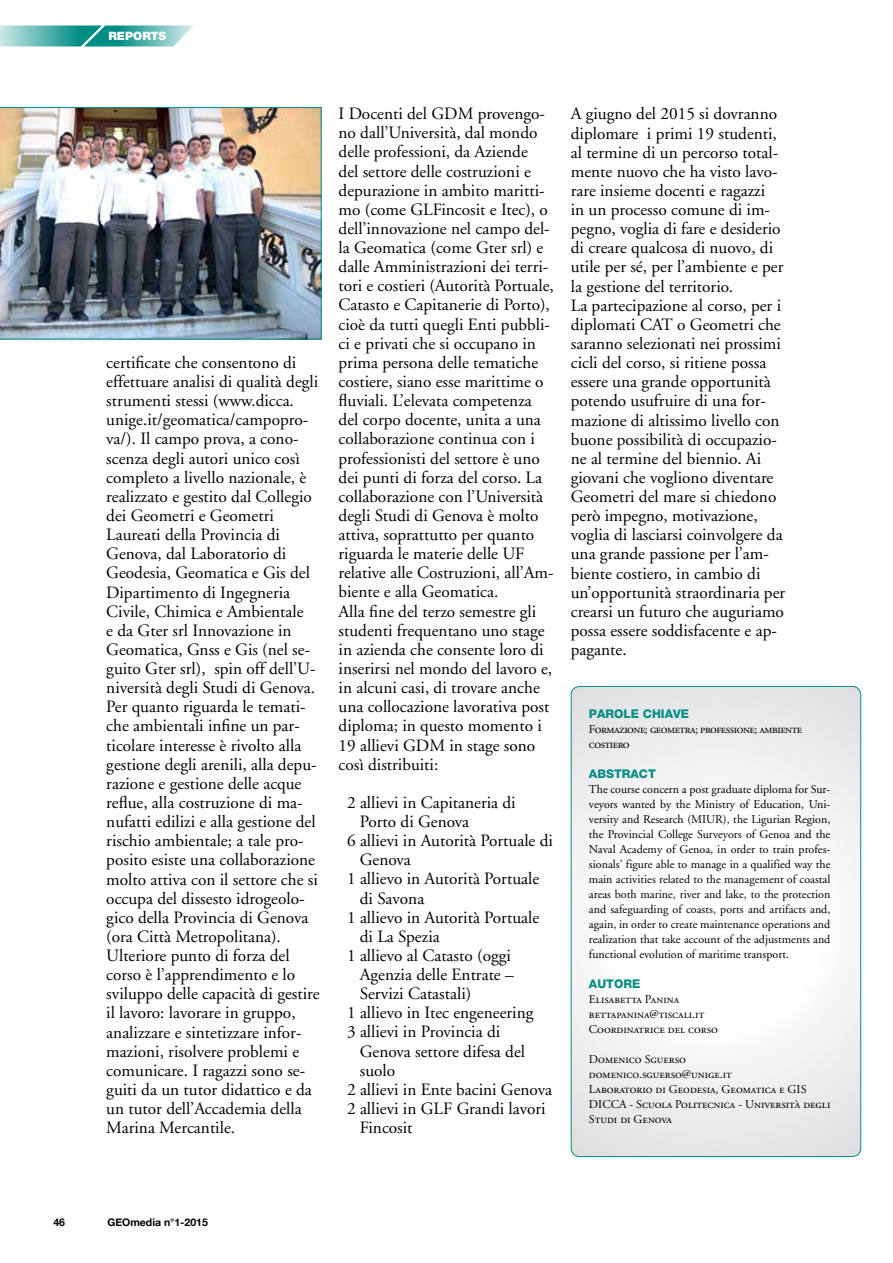
<style>
.page{position:relative;width:893px;height:1263px;background:#fff}
.page>*{position:absolute;margin:0;border:0;box-sizing:border-box;transform-origin:0 0}
.t1{font:17.25px/19.2px "Adobe Garamond";color:#000}
.t2{font:12px/15px "Adobe Garamond";color:#000;text-align:justify}
.t3{font:12px/15px "Adobe Garamond Regular SC";color:#000}
.t4{font:12px/15px "Adobe Garamond Regular SC";letter-spacing:-.04em;color:#000}
.t5{font:800 12px "Helvetica Neue";color:#008d86}
.t6{font:900 11.55px "Helvetica Neue";color:#fff}
.t7{font:700 10.5px "Helvetica Neue";color:#000}
</style>
<div class="page">
<svg style="left:0;top:26px;width:193px;height:21px;background:#5fb7b3"></svg>
<svg style="left:571px;top:686px;width:290px;height:470px"></svg>
<div style="left:571px;top:686px;width:290px;height:471px;border:1px solid #008d86;border-radius:9px"></div>
<img style="left:0;top:107px;width:322px;height:232px">
<p class="t6" style="left:108px;top:29px;width:59px">REPORTS</p>
<p class="t1" style="left:106px;top:353px;width:215px">certificate che consentono di effettuare analisi di qualità degli strumenti stessi (www.dicca. unige.it/geomatica/campopro&shy;va/). Il campo prova, a cono&shy;scenza degli autori unico così completo a livello nazionale, è realizzato e gestito dal Collegio dei Geometri e Geometri<br>Laureati della Provincia di<br>Genova, dal Laboratorio di<br>Geodesia, Geomatica e Gis del<br>Dipartimento di Ingegneria<br>Civile, Chimica e Ambientale<br>e da Gter srl Innovazione in<br>Geomatica, Gnss e Gis (nel se&shy;guito Gter srl), spin off dell’U&shy;niversità degli Studi di Genova.<br>Per quanto riguarda le temati&shy;che ambientali infine un par&shy;ticolare interesse è rivolto alla gestione degli arenili, alla depu&shy;razione e gestione delle acque reflue, alla costruzione di ma&shy;nufatti edilizi e alla gestione del rischio ambientale; a tale pro&shy;posito esiste una collaborazione molto attiva con il settore che si occupa del dissesto idrogeolo&shy;gico della Provincia di Genova (ora Città Metropolitana).<br>Ulteriore punto di forza del corso è l’apprendimento e lo sviluppo delle capacità di gestire il lavoro: lavorare in gruppo, analizzare e sintetizzare infor&shy;mazioni, risolvere problemi e comunicare. I ragazzi sono se&shy;guiti da un tutor didattico e da un tutor dell’Accademia della<br>Marina Mercantile.</p>
<p class="t1" style="left:339px;top:104px;width:217px">I Docenti del GDM provengo&shy;no dall’Università, dal mondo delle professioni, da Aziende<br>del settore delle costruzioni e depurazione in ambito maritti&shy;mo (come GLFincosit e Itec), o dell’innovazione nel campo del&shy;la Geomatica (come Gter srl) e dalle Amministrazioni dei terri&shy;tori e costieri (Autorità Portuale,<br>Catasto e Capitanerie di Porto), cioè da tutti quegli Enti pubbli&shy;ci e privati che si occupano in prima persona delle tematiche costiere, siano esse marittime o fluviali. L’elevata competenza del corpo docente, unita a una collaborazione continua con i professionisti del settore è uno dei punti di forza del corso. La collaborazione con l’Università degli Studi di Genova è molto attiva, soprattutto per quanto riguarda le materie delle UF relative alle Costruzioni, all’Am&shy;biente e alla Geomatica.<br>Alla fine del terzo semestre gli studenti frequentano uno stage in azienda che consente loro di inserirsi nel mondo del lavoro e, in alcuni casi, di trovare anche una collocazione lavorativa post diploma; in questo momento i<br>19 allievi GDM in stage sono così distribuiti:</p>
<p class="t1" style="left:347px;top:793px;width:170px">2 allievi in Capitaneria di</p>
<p class="t1" style="left:360px;top:812px;width:111px">Porto di Genova</p>
<p class="t1" style="left:347px;top:831px;width:207px">6 allievi in Autorità Portuale di</p>
<p class="t1" style="left:360px;top:851px;width:53px">Genova</p>
<p class="t1" style="left:347px;top:870px;width:194px">1 allievo in Autorità Portuale</p>
<p class="t1" style="left:360px;top:889px;width:66px">di Savona</p>
<p class="t1" style="left:347px;top:908px;width:194px">1 allievo in Autorità Portuale</p>
<p class="t1" style="left:360px;top:927px;width:81px">di La Spezia</p>
<p class="t1" style="left:347px;top:946px;width:165px">1 allievo al Catasto (oggi</p>
<p class="t1" style="left:360px;top:965px;width:155px">Agenzia delle Entrate –</p>
<p class="t1" style="left:360px;top:984px;width:113px">Servizi Catastali)</p>
<p class="t1" style="left:347px;top:1004px;width:188px">1 allievo in Itec engeneering</p>
<p class="t1" style="left:347px;top:1023px;width:155px">3 allievi in Provincia di</p>
<p class="t1" style="left:360px;top:1042px;width:167px">Genova settore difesa del</p>
<p class="t1" style="left:360px;top:1061px;width:37px">suolo</p>
<p class="t1" style="left:347px;top:1080px;width:206px">2 allievi in Ente bacini Genova</p>
<p class="t1" style="left:347px;top:1099px;width:200px">2 allievi in GLF Grandi lavori</p>
<p class="t1" style="left:360px;top:1118px;width:54px">Fincosit</p>
<p class="t1" style="left:571px;top:105px;width:216px">A giugno del 2015 si dovranno diplomare i primi 19 studenti, al termine di un percorso total&shy;mente nuovo che ha visto lavo&shy;rare insieme docenti e ragazzi<br>in un processo comune di im&shy;pegno, voglia di fare e desiderio di creare qualcosa di nuovo, di utile per sé, per l’ambiente e per la gestione del territorio.<br>La partecipazione al corso, per i diplomati CAT o Geometri che saranno selezionati nei prossimi cicli del corso, si ritiene possa essere una grande opportunità potendo usufruire di una for&shy;mazione di altissimo livello con buone possibilità di occupazio&shy;ne al termine del biennio. Ai giovani che vogliono diventare<br>Geometri del mare si chiedono però impegno, motivazione, voglia di lasciarsi coinvolgere da una grande passione per l’am&shy;biente costiero, in cambio di un’opportunità straordinaria per crearsi un futuro che auguriamo possa essere soddisfacente e ap&shy;pagante.</p>
<p class="t5" style="left:589px;top:707px;width:102px">PAROLE CHIAVE</p>
<p class="t4" style="left:589px;top:722px;width:215px">Formazione; geometra; professione; ambiente costiero</p>
<p class="t5" style="left:589px;top:767px;width:68px">ABSTRACT</p>
<p class="t2" style="left:589px;top:782px;width:243px">The course concern a post graduate diploma for Sur&shy;veyors wanted by the Ministry of Education, Uni&shy;versity and Research (MIUR), the Ligurian Region, the Provincial College Surveyors of Genoa and the Naval Academy of Genoa, in order to train profes&shy;sionals' figure able to manage in a qualified way the main activities related to the management of coastal areas both marine, river and lake, to the protection and safeguarding of coasts, ports and artifacts and, again, in order to create maintenance operations and realization that take account of the adjustments and functional evolution of maritime transport.</p>
<p class="t5" style="left:589px;top:977px;width:53px">AUTORE</p>
<p class="t3" style="left:589px;top:992px;width:131px">Elisabetta Panina bettapanina@tiscali.it<br>Coordinatrice del corso</p>
<p class="t3" style="left:589px;top:1052px;width:243px">Domenico Sguerso domenico.sguerso@unige.it<br>Laboratorio di Geodesia, Geomatica e GIS<br>DICCA - Scuola Politecnica - Università degli<br>Studi di Genova</p>
<p class="t7" style="left:53px;top:1214px;width:13px">46</p>
<p class="t7" style="left:107px;top:1214px;width:102px">GEOmedia n°1-2015</p>
</div>
